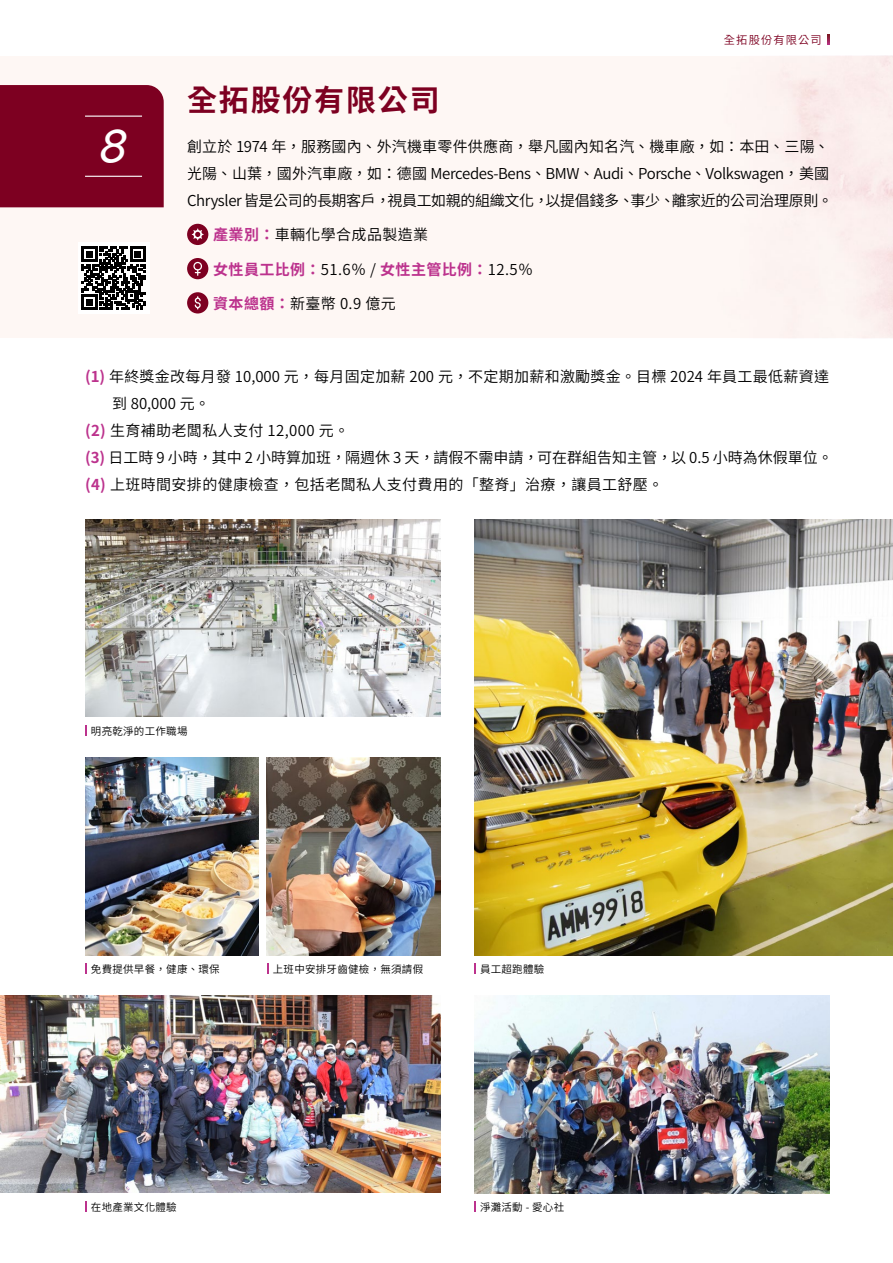
<style>
.page{position:relative;width:893px;height:1263px;background:#fff}
.page>*{position:absolute;margin:0;border:0;box-sizing:border-box;transform-origin:0 0}
.t1{font:italic 500 48px "Raleway";color:#fff}
.t2{font:700 30px "Noto Sans CJ Ktc";letter-spacing:.06em;color:#7d0021}
.t3{font:600 15px/27px "Noto Sans CJ Ktc";letter-spacing:-.025em;color:#000}
.t4{font:600 15px "Noto Sans CJ Ktc";letter-spacing:.005em;color:#000}
.t5{font:600 15px "Noto Sans CJ Ktc";letter-spacing:.025em;color:#000}
.t6{font:700 15px "Noto Sans CJ Ktc";letter-spacing:.025em;color:#bc328d}
.t7{font:600 11.25px "Noto Sans CJ Ktc";letter-spacing:.1em;color:#7d0021}
.t8{font:600 10.5px "Noto Sans CJ Ktc";letter-spacing:.025em;color:#000}
.s1{font-weight:700;color:#bc328d}
.s2{font-weight:600;color:#000}
</style>
<div class="page">
<div style="left:0;top:55px;width:893px;height:283px;background:#fef7f4"></div>
<img style="left:680px;top:55px;width:213px;height:281px">
<svg style="left:827px;top:35px;width:2px;height:10px"></svg>
<div style="left:0;top:85px;width:164px;height:122px;background:#7d0021"></div>
<hr style="left:85px;top:116px;width:57px;height:1px;background:#fff">
<hr style="left:85px;top:176px;width:57px;height:1px;background:#fff">
<div style="left:187px;top:292px;width:21px;height:21px;background:#7d0021;border-radius:50%"></div>
<svg style="left:195px;top:296px;width:6px;height:13px"></svg>
<div style="left:187px;top:258px;width:21px;height:21px;background:#7d0021;border-radius:50%"></div>
<svg style="left:193px;top:262px;width:9px;height:14px"></svg>
<div style="left:187px;top:224px;width:21px;height:21px;background:#7d0021;border-radius:50%"></div>
<svg style="left:192px;top:228px;width:12px;height:12px"></svg>
<img style="left:474px;top:519px;width:419px;height:436px">
<img style="left:474px;top:995px;width:355px;height:198px">
<img style="left:85px;top:757px;width:173px;height:198px">
<img style="left:267px;top:757px;width:173px;height:198px">
<img style="left:0;top:995px;width:440px;height:198px">
<img style="left:85px;top:519px;width:355px;height:198px">
<svg style="left:474px;top:964px;width:2px;height:10px"></svg>
<svg style="left:474px;top:1201px;width:2px;height:11px"></svg>
<svg style="left:85px;top:964px;width:2px;height:10px"></svg>
<svg style="left:267px;top:964px;width:2px;height:10px"></svg>
<svg style="left:85px;top:1201px;width:2px;height:11px"></svg>
<svg style="left:85px;top:725px;width:2px;height:11px"></svg>
<div style="left:78px;top:243px;width:71px;height:71px;background:linear-gradient(to right,#fff,#fff)"></div>
<svg style="left:82px;top:247px;width:63px;height:63px"></svg>
<h1 class="t1" style="left:100px;top:108px;width:29px">8</h1>
<p class="t7" style="left:724px;top:34px;width:99px">全拓股份有限公司</p>
<h2 class="t2" style="left:187px;top:84px;width:254px">全拓股份有限公司</h2>
<p class="t3" style="left:187px;top:133px;width:647px">創立於 1974 年，服務國內、外汽機車零件供應商，舉凡國內知名汽、機車廠，如：本田、三陽、光陽、山葉，國外汽車廠，如：德國 Mercedes-Bens、BMW、Audi、Porsche、Volkswagen，美國<br>Chrysler 皆是公司的長期客戶，視員工如親的組織文化，以提倡錢多、事少、離家近的公司治理原則。</p>
<p class="t5" style="left:213px;top:226px;width:216px"><span class="s1">產業別：</span>車輛化學合成品製造業</p>
<p class="t6" style="left:213px;top:261px;width:321px">女性員工比例：<span class="s2">51.6％ /</span> 女性主管比例：<span class="s2">12.5％</span></p>
<p class="t4" style="left:213px;top:295px;width:184px"><span class="s1">資本總額：</span>新臺幣 0.9 億元</p>
<p class="t4" style="left:85px;top:368px;width:745px"><span class="s1">(1)</span> 年終獎金改每月發 10,000 元，每月固定加薪 200 元，不定期加薪和激勵獎金。目標 2024 年員工最低薪資達</p>
<p class="t4" style="left:112px;top:395px;width:99px">到 80,000 元。</p>
<p class="t5" style="left:85px;top:422px;width:266px"><span class="s1">(2)</span> 生育補助老闆私人支付 12,000 元。</p>
<p class="t4" style="left:85px;top:449px;width:749px"><span class="s1">(3)</span> 日工時 9 小時，其中 2 小時算加班，隔週休 3 天，請假不需申請，可在群組告知主管，以 0.5 小時為休假單位。</p>
<p class="t5" style="left:85px;top:476px;width:580px"><span class="s1">(4)</span> 上班時間安排的健康檢查，包括老闆私人支付費用的「整脊」治療，讓員工舒壓。</p>
<p class="t8" style="left:91px;top:725px;width:98px">明亮乾淨的工作職場</p>
<p class="t8" style="left:91px;top:963px;width:130px">免費提供早餐，健康、環保</p>
<p class="t8" style="left:273px;top:963px;width:152px">上班中安排牙齒健檢，無須請假</p>
<p class="t8" style="left:480px;top:963px;width:66px">員工超跑體驗</p>
<p class="t8" style="left:91px;top:1201px;width:87px">在地產業文化體驗</p>
<p class="t8" style="left:480px;top:1201px;width:86px">淨灘活動 - 愛心社</p>
</div>
